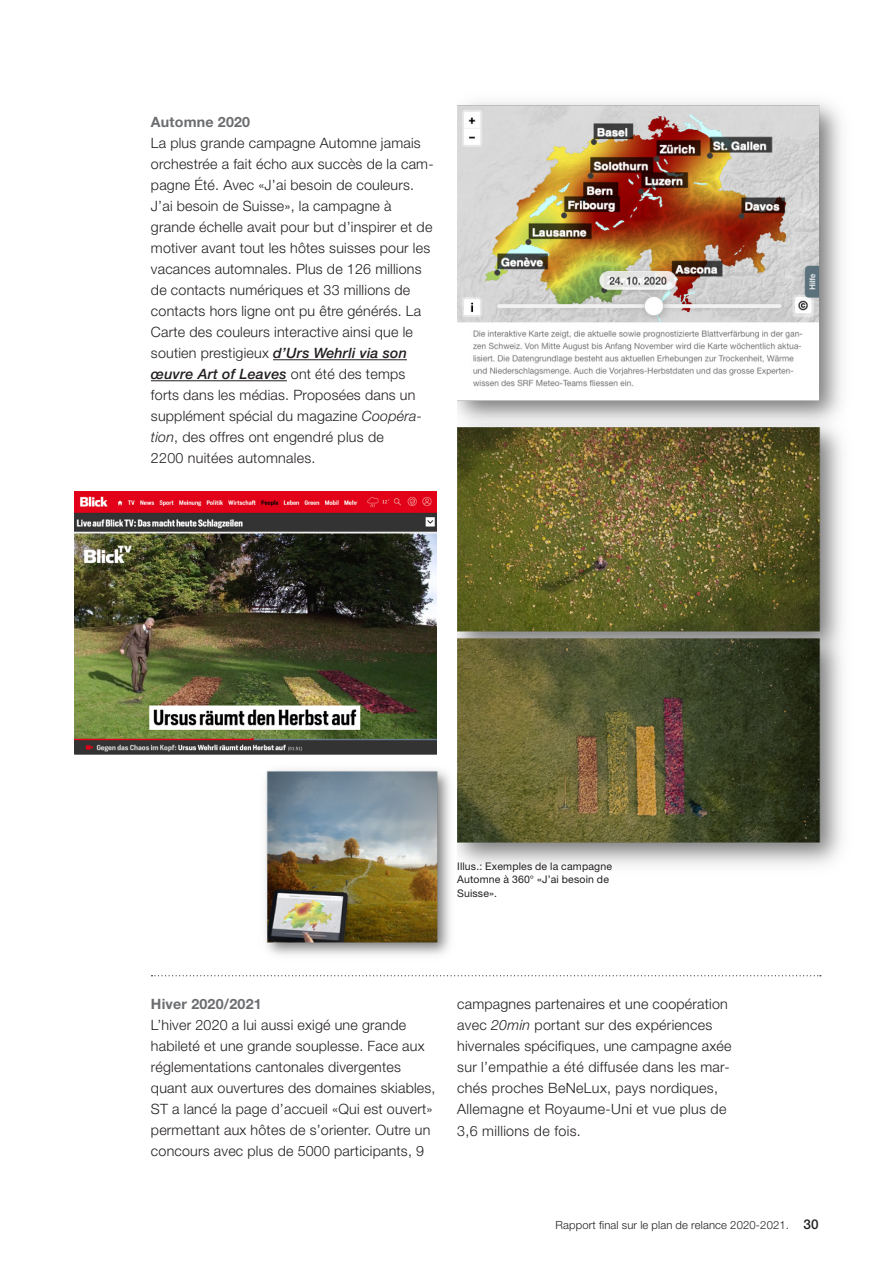
<style>
.page{position:relative;width:893px;height:1263px;background:#fff}
.page>*{position:absolute;margin:0;border:0;box-sizing:border-box;transform-origin:0 0}
.t1{font:300 14.25px/21px "Helvetica Neue LT Pro";letter-spacing:.015em;color:#231f20}
.t2{font:700 14.25px "Helvetica Neue LT Pro";letter-spacing:.015em;color:#6c6d70}
.t3{font:300 11.25px "Helvetica Neue LT Pro";letter-spacing:.015em;color:#231f20}
.t4{font:10.5px/13.5px "Helvetica Neue LT Pro";letter-spacing:.015em;color:#231f20}
.s1{font-weight:500;font-style:italic}
.s2{font-style:italic}
.s3{font-weight:500;font-size:13.5px}
</style>
<div class="page">
<hr style="left:273px;top:359px;width:134px;height:1px;background:#231f20">
<hr style="left:151px;top:380px;width:136px;height:1px;background:#231f20">
<img style="left:457px;top:102px;width:384px;height:314px">
<img style="left:265px;top:769px;width:185px;height:186px">
<img style="left:75px;top:492px;width:362px;height:263px">
<img style="left:457px;top:416px;width:385px;height:449px">
<svg style="left:152px;top:975px;width:669px;height:1px"></svg>
<p class="t2" style="left:151px;top:113px;width:101px">Automne 2020</p>
<p class="t1" style="left:151px;top:132px;width:284px">La plus grande campagne Automne jamais orchestrée a fait écho aux succès de la cam&shy;pagne Été. Avec «J’ai besoin de couleurs.<br>J’ai besoin de Suisse», la campagne à grande échelle avait pour but d’inspirer et de motiver avant tout les hôtes suisses pour les vacances automnales. Plus de 126 millions de contacts numériques et 33 millions de contacts hors ligne ont pu être générés. La Carte des couleurs interactive ainsi que le soutien prestigieux <span class="s1">d’Urs Wehrli via son œuvre Art of Leaves</span> ont été des temps forts dans les médias. Proposées dans un supplément spécial du magazine <span class="s2">Coopéra&shy;tion</span>, des offres ont engendré plus de<br>2200 nuitées automnales.</p>
<p class="t4" style="left:457px;top:859px;width:156px">Illus.: Exemples de la campagne<br>Automne à 360° «J’ai besoin de<br>Suisse».</p>
<p class="t2" style="left:151px;top:995px;width:112px">Hiver 2020/2021</p>
<p class="t1" style="left:151px;top:1014px;width:286px">L’hiver 2020 a lui aussi exigé une grande habileté et une grande souplesse. Face aux réglementations cantonales divergentes quant aux ouvertures des domaines skiables, ST a lancé la page d’accueil «Qui est ouvert» permettant aux hôtes de s’orienter. Outre un concours avec plus de 5000 participants, 9</p>
<p class="t1" style="left:457px;top:993px;width:276px">campagnes partenaires et une coopération avec <span class="s2">20min</span> portant sur des expériences hivernales spécifiques, une campagne axée sur l’empathie a été diffusée dans les mar&shy;chés proches BeNeLux, pays nordiques, Allemagne et Royaume-Uni et vue plus de 3,6 millions de fois.</p>
<p class="t3" style="left:555px;top:1218px;width:265px">Rapport final sur le plan de relance 2020-2021. <span class="s3">30</span></p>
</div>
